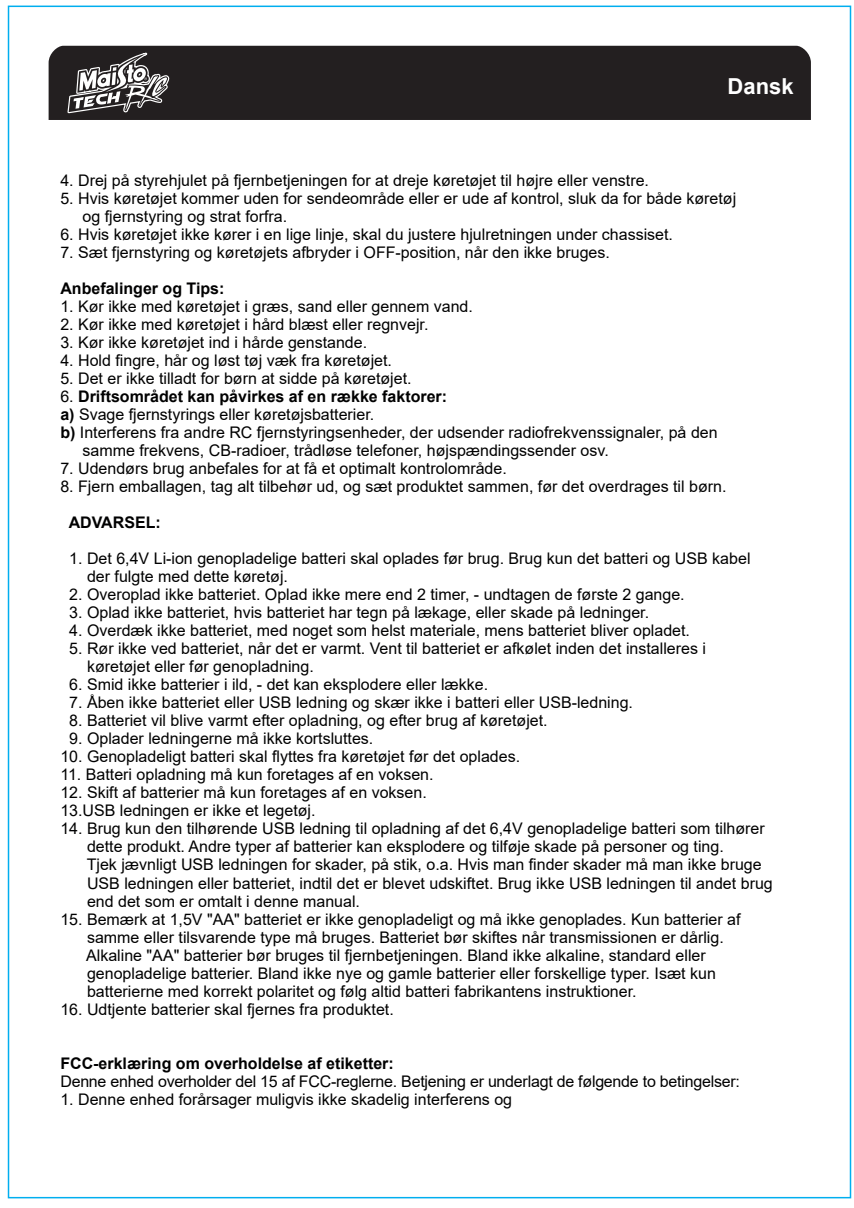
<style>
.page{position:relative;width:854px;height:1208px;background:#fff}
.page>*{position:absolute;margin:0;border:0;box-sizing:border-box;transform-origin:0 0}
.t1{font:700 22px "Arial";color:#fff}
.t2{font:16px/18px "Arial";color:#000001}
.t3{font:700 16px "Arial";color:#000001}
.s1{font-weight:400}
.s2{font-weight:700}
</style>
<div class="page">
<div style="left:48px;top:45px;width:763px;height:75px;background:#231f20"></div>
<svg style="left:66px;top:45px;width:105px;height:75px;background:#5a5757"></svg>
<h1 class="t1" style="left:728px;top:71px;width:68px">Dansk</h1>
<p class="t2" style="left:60px;top:171px;width:590px">4. Drej på styrehjulet på fjernbetjeningen for at dreje køretøjet til højre eller venstre.</p>
<p class="t2" style="left:83px;top:189px;width:655px;text-indent:-22px">5. Hvis køretøjet kommer uden for sendeområde eller er ude af kontrol, sluk da for både køretøj og fjernstyring og strat forfra.</p>
<p class="t2" style="left:60px;top:225px;width:614px">6. Hvis køretøjet ikke kører i en lige linje, skal du justere hjulretningen under chassiset.</p>
<p class="t2" style="left:60px;top:243px;width:551px">7. Sæt fjernstyring og køretøjets afbryder i OFF-position, når den ikke bruges.</p>
<p class="t3" style="left:60px;top:277px;width:166px">Anbefalinger og Tips:</p>
<p class="t2" style="left:60px;top:297px;width:414px">1. Kør ikke med køretøjet i græs, sand eller gennem vand.</p>
<p class="t2" style="left:60px;top:315px;width:370px">2. Kør ikke med køretøjet i hård blæst eller regnvejr.</p>
<p class="t2" style="left:60px;top:333px;width:308px">3. Kør ikke køretøjet ind i hårde genstande.</p>
<p class="t2" style="left:60px;top:351px;width:333px">4. Hold fingre, hår og løst tøj væk fra køretøjet.</p>
<p class="t2" style="left:60px;top:369px;width:353px">5. Det er ikke tilladt for børn at sidde på køretøjet.</p>
<p class="t3" style="left:60px;top:385px;width:388px"><span class="s1">6.</span> Driftsområdet kan påvirkes af en række faktorer:</p>
<p class="t2" style="left:60px;top:405px;width:315px"><span class="s2">a)</span> Svage fjernstyrings eller køretøjsbatterier.</p>
<p class="t2" style="left:60px;top:423px;width:659px"><span class="s2">b)</span> Interferens fra andre RC fjernstyringsenheder, der udsender radiofrekvenssignaler, på den</p>
<p class="t2" style="left:83px;top:441px;width:528px">samme frekvens, CB-radioer, trådløse telefoner, højspændingssender osv.</p>
<p class="t2" style="left:60px;top:459px;width:448px">7. Udendørs brug anbefales for at få et optimalt kontrolområde.</p>
<p class="t2" style="left:60px;top:477px;width:668px">8. Fjern emballagen, tag alt tilbehør ud, og sæt produktet sammen, før det overdrages til børn.</p>
<p class="t3" style="left:69px;top:511px;width:94px">ADVARSEL:</p>
<p class="t2" style="left:87px;top:549px;width:665px;text-indent:-18px">1. Det 6,4V Li-ion genopladelige batteri skal oplades før brug. Brug kun det batteri og USB kabel der fulgte med dette køretøj.</p>
<p class="t2" style="left:69px;top:585px;width:617px">2. Overoplad ikke batteriet. Oplad ikke mere end 2 timer, - undtagen de første 2 gange.</p>
<p class="t2" style="left:69px;top:603px;width:581px">3. Oplad ikke batteriet, hvis batteriet har tegn på lækage, eller skade på ledninger.</p>
<p class="t2" style="left:69px;top:621px;width:622px">4. Overdæk ikke batteriet, med noget som helst materiale, mens batteriet bliver opladet.</p>
<p class="t2" style="left:87px;top:639px;width:620px;text-indent:-18px">5. Rør ikke ved batteriet, når det er varmt. Vent til batteriet er afkølet inden det installeres i køretøjet eller før genopladning.</p>
<p class="t2" style="left:69px;top:675px;width:420px">6. Smid ikke batterier i ild, - det kan eksplodere eller lække.</p>
<p class="t2" style="left:69px;top:693px;width:565px">7. Åben ikke batteriet eller USB ledning og skær ikke i batteri eller USB-ledning.</p>
<p class="t2" style="left:69px;top:711px;width:480px">8. Batteriet vil blive varmt efter opladning, og efter brug af køretøjet.</p>
<p class="t2" style="left:69px;top:729px;width:306px">9. Oplader ledningerne må ikke kortsluttes.</p>
<p class="t2" style="left:60px;top:747px;width:461px">10. Genopladeligt batteri skal flyttes fra køretøjet før det oplades.</p>
<p class="t2" style="left:60px;top:765px;width:375px">11. Batteri opladning må kun foretages af en voksen.</p>
<p class="t2" style="left:60px;top:783px;width:368px">12. Skift af batterier må kun foretages af en voksen.<br>13.USB ledningen er ikke et legetøj.</p>
<p class="t2" style="left:87px;top:819px;width:687px;text-indent:-26px">14. Brug kun den tilhørende USB ledning til opladning af det 6,4V genopladelige batteri som tilhører dette produkt. Andre typer af batterier kan eksplodere og tilføje skade på personer og ting.<br>Tjek jævnligt USB ledningen for skader, på stik, o.a. Hvis man finder skader må man ikke bruge USB ledningen eller batteriet, indtil det er blevet udskiftet. Brug ikke USB ledningen til andet brug end det som er omtalt i denne manual.</p>
<p class="t2" style="left:86px;top:909px;width:656px;text-indent:-26px">15. Bemærk at 1,5V "AA" batteriet er ikke genopladeligt og må ikke genoplades. Kun batterier af samme eller tilsvarende type må bruges. Batteriet bør skiftes når transmissionen er dårlig.<br>Alkaline "AA" batterier bør bruges til fjernbetjeningen. Bland ikke alkaline, standard eller genopladelige batterier. Bland ikke nye og gamle batterier eller forskellige typer. Isæt kun batterierne med korrekt polaritet og følg altid batteri fabrikantens instruktioner.</p>
<p class="t2" style="left:60px;top:999px;width:335px">16. Udtjente batterier skal fjernes fra produktet.</p>
<p class="t3" style="left:60px;top:1051px;width:335px">FCC-erklæring om overholdelse af etiketter:</p>
<p class="t2" style="left:60px;top:1071px;width:681px">Denne enhed overholder del 15 af FCC-reglerne. Betjening er underlagt de følgende to betingelser:</p>
<p class="t2" style="left:60px;top:1089px;width:453px">1. Denne enhed forårsager muligvis ikke skadelig interferens og</p>
</div>
